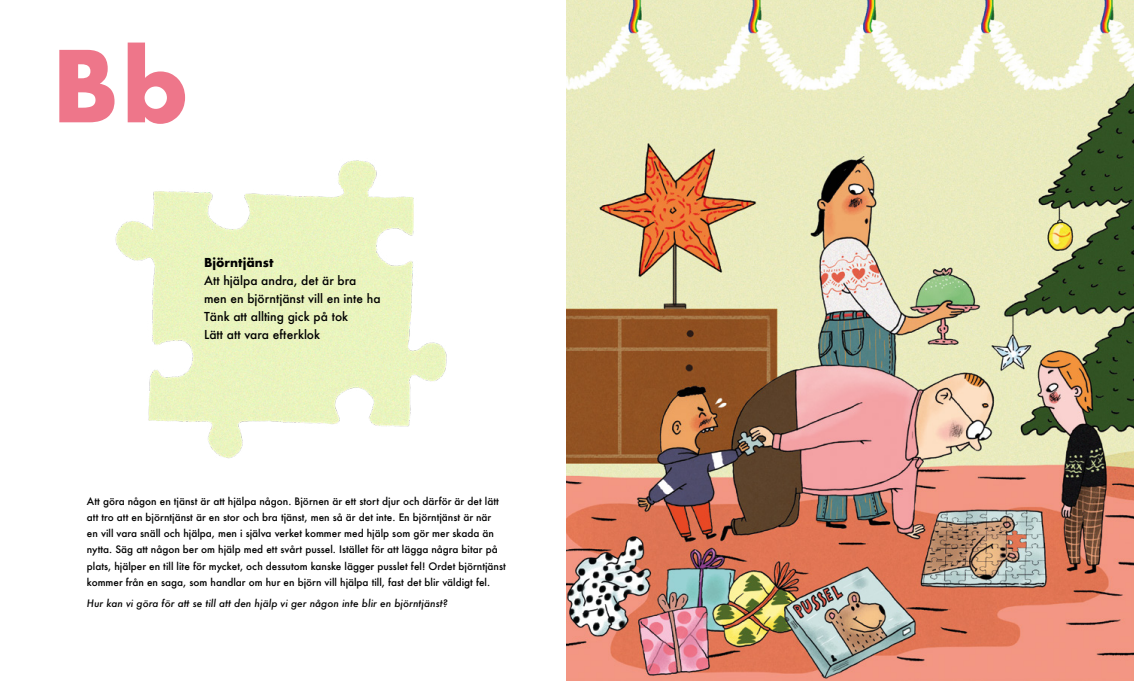
<style>
.page{position:relative;width:1134px;height:681px;background:#fff}
.page>*{position:absolute;margin:0;border:0;box-sizing:border-box;transform-origin:0 0}
.t1{font:700 96px "Futura";color:#ee768a}
.t2{font:500 12px/18px "Futura";color:#000}
.t3{font:700 12px "Futura";color:#000}
.t4{font:500 10px/16px "Futura";color:#000}
.t5{font:italic 500 10px "Futura";color:#000}
</style>
<div class="page">
<img style="left:115px;top:160px;width:332px;height:299px">
<img style="left:567px;top:0;width:567px;height:680px">
<h1 class="t1" style="left:52px;top:17px;width:139px">Bb</h1>
<p class="t3" style="left:204px;top:253px;width:71px">Björntjänst</p>
<p class="t2" style="left:204px;top:271px;width:178px">Att hjälpa andra, det är bra men en björntjänst vill en inte ha<br>Tänk att allting gick på tok<br>Lätt att vara efterklok</p>
<p class="t4" style="left:87px;top:493px;width:420px">Att göra någon en tjänst är att hjälpa någon. Björnen är ett stort djur och därför är det lätt att tro att en björntjänst är en stor och bra tjänst, men så är det inte. En björntjänst är när<br>en vill vara snäll och hjälpa, men i själva verket kommer med hjälp som gör mer skada än nytta. Säg att någon ber om hjälp med ett svårt pussel. Istället för att lägga några bitar på plats, hjälper en till lite för mycket, och dessutom kanske lägger pusslet fel! Ordet björntjänst kommer från en saga, som handlar om hur en björn vill hjälpa till, fast det blir väldigt fel.</p>
<p class="t5" style="left:87px;top:596px;width:362px">Hur kan vi göra för att se till att den hjälp vi ger någon inte blir en björntjänst?</p>
</div>
